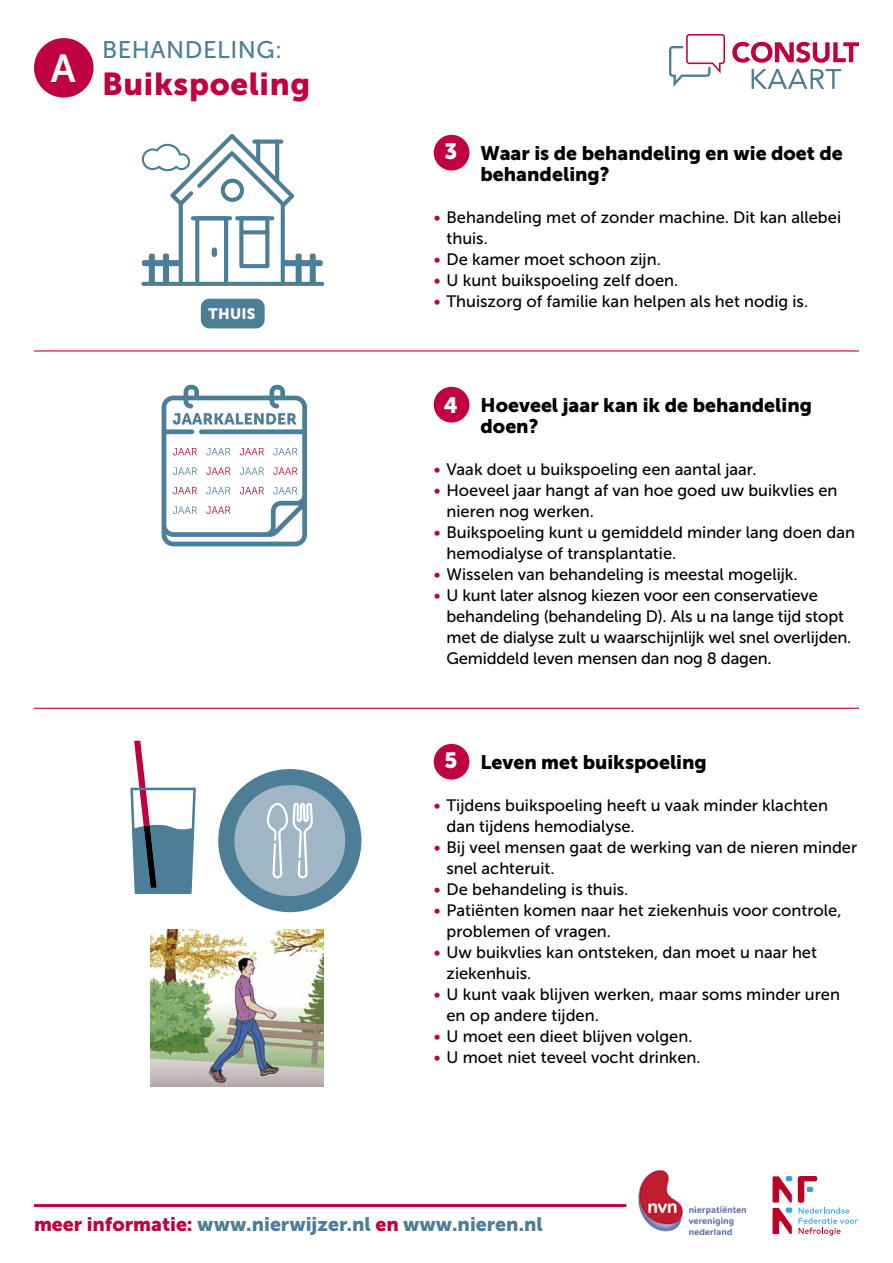
<style>
.page{position:relative;width:893px;height:1263px;background:#fff}
.page>*{position:absolute;margin:0;border:0;box-sizing:border-box;transform-origin:0 0}
.t1{font:39px "Museo Sans 700";color:#fff}
.t2{font:31.5px "Museo Sans 900";letter-spacing:.02em;color:#bf0042}
.t3{font:24px "Museo Sans 500";letter-spacing:.02em;color:#4d7e97}
.t4{font:19.5px/21px "Museo Sans 900";color:#000}
.t5{font:19.5px "Museo Sans 900";color:#4d7e97}
.t6{font:16.5px/21px "Museo Sans 500";color:#000}
.t7{font:15px "Museo Sans 900";letter-spacing:.02em;color:#fff}
.s1{font-size:22.05px;color:#fff}
.s2{color:#bf0042}
</style>
<div class="page">
<svg style="left:732px;top:42px;width:127px;height:21px"></svg>
<svg style="left:752px;top:69px;width:89px;height:20px"></svg>
<svg style="left:669px;top:34px;width:56px;height:53px"></svg>
<hr style="left:34px;top:1204px;width:592px;height:3px;background:#bf0042">
<svg style="left:773px;top:1176px;width:19px;height:58px"></svg>
<svg style="left:798px;top:1176px;width:60px;height:59px"></svg>
<img style="left:638px;top:1170px;width:107px;height:64px">
<svg style="left:162px;top:385px;width:145px;height:161px"></svg>
<div style="left:434px;top:387px;width:35px;height:36px;background:#bf0042;border-radius:50%"></div>
<div style="left:434px;top:744px;width:35px;height:36px;background:#bf0042;border-radius:50%"></div>
<div style="left:434px;top:135px;width:35px;height:36px;background:#bf0042;border-radius:50%"></div>
<hr style="left:34px;top:350px;width:825px;height:2px;background:#bf0042">
<hr style="left:34px;top:708px;width:825px;height:1px;background:#bf0042">
<svg style="left:130px;top:741px;width:66px;height:153px"></svg>
<div style="left:218px;top:769px;width:143px;height:143px;background:#4d7e97;border-radius:50%"></div>
<div style="left:234px;top:785px;width:111px;height:111px;background:#a0b6c4;border-radius:50%"></div>
<svg style="left:267px;top:803px;width:46px;height:75px"></svg>
<svg style="left:142px;top:134px;width:181px;height:152px"></svg>
<div style="left:201px;top:299px;width:64px;height:29px;background:#4d7e97;border-radius:9px"></div>
<div style="left:34px;top:38px;width:60px;height:60px;background:#bf0042;border-radius:50%"></div>
<img style="left:150px;top:929px;width:173px;height:157px">
<h1 class="t1" style="left:51px;top:47px;width:26px">A</h1>
<h3 class="t3" style="left:102px;top:36px;width:182px">BEHANDELING:</h3>
<h2 class="t2" style="left:102px;top:67px;width:210px">Buikspoeling</h2>
<p class="t7" style="left:209px;top:305px;width:49px">THUIS</p>
<p class="t4" style="left:480px;top:143px;width:364px;text-indent:-36px"><span class="s1">3</span> Waar is de behandeling en wie doet de behandeling?</p>
<p class="t6" style="left:446px;top:207px;width:396px;text-indent:-13px"><span class="s2">•</span> Behandeling met of zonder machine. Dit kan allebei thuis.</p>
<p class="t6" style="left:434px;top:249px;width:229px"><span class="s2">•</span> De kamer moet schoon zijn.</p>
<p class="t6" style="left:434px;top:270px;width:246px"><span class="s2">•</span> U kunt buikspoeling zelf doen.</p>
<p class="t6" style="left:434px;top:291px;width:376px"><span class="s2">•</span> Thuiszorg of familie kan helpen als het nodig is.</p>
<p class="t4" style="left:480px;top:395px;width:333px;text-indent:-37px"><span class="s1">4</span> Hoeveel jaar kan ik de behandeling doen?</p>
<p class="t6" style="left:434px;top:459px;width:324px"><span class="s2">•</span> Vaak doet u buikspoeling een aantal jaar.</p>
<p class="t6" style="left:446px;top:480px;width:393px;text-indent:-13px"><span class="s2">•</span> Hoeveel jaar hangt af van hoe goed uw buikvlies en nieren nog werken.</p>
<p class="t6" style="left:446px;top:522px;width:410px;text-indent:-13px"><span class="s2">•</span> Buikspoeling kunt u gemiddeld minder lang doen dan hemodialyse of transplantatie.</p>
<p class="t6" style="left:434px;top:564px;width:366px"><span class="s2">•</span> Wisselen van behandeling is meestal mogelijk.</p>
<p class="t6" style="left:446px;top:585px;width:406px;text-indent:-13px"><span class="s2">•</span> U kunt later alsnog kiezen voor een conservatieve behandeling (behandeling D). Als u na lange tijd stopt met de dialyse zult u waarschijnlijk wel snel overlijden.<br>Gemiddeld leven mensen dan nog 8 dagen.</p>
<p class="t4" style="left:445px;top:752px;width:264px"><span class="s1">5</span> Leven met buikspoeling</p>
<p class="t6" style="left:446px;top:795px;width:383px;text-indent:-13px"><span class="s2">•</span> Tijdens buikspoeling heeft u vaak minder klachten dan tijdens hemodialyse.</p>
<p class="t6" style="left:446px;top:837px;width:412px;text-indent:-13px"><span class="s2">•</span> Bij veel mensen gaat de werking van de nieren minder snel achteruit.</p>
<p class="t6" style="left:434px;top:879px;width:196px"><span class="s2">•</span> De behandeling is thuis.</p>
<p class="t6" style="left:446px;top:900px;width:397px;text-indent:-13px"><span class="s2">•</span> Patiënten komen naar het ziekenhuis voor controle, problemen of vragen.</p>
<p class="t6" style="left:446px;top:942px;width:372px;text-indent:-13px"><span class="s2">•</span> Uw buikvlies kan ontsteken, dan moet u naar het ziekenhuis.</p>
<p class="t6" style="left:446px;top:984px;width:395px;text-indent:-13px"><span class="s2">•</span> U kunt vaak blijven werken, maar soms minder uren en op andere tijden.</p>
<p class="t6" style="left:434px;top:1026px;width:260px"><span class="s2">•</span> U moet een dieet blijven volgen.</p>
<p class="t6" style="left:434px;top:1047px;width:269px"><span class="s2">•</span> U moet niet teveel vocht drinken.</p>
<p class="t5" style="left:34px;top:1213px;width:510px"><span class="s2">meer informatie:</span> www.nierwijzer.nl <span class="s2">en</span> www.nieren.nl</p>
</div>
